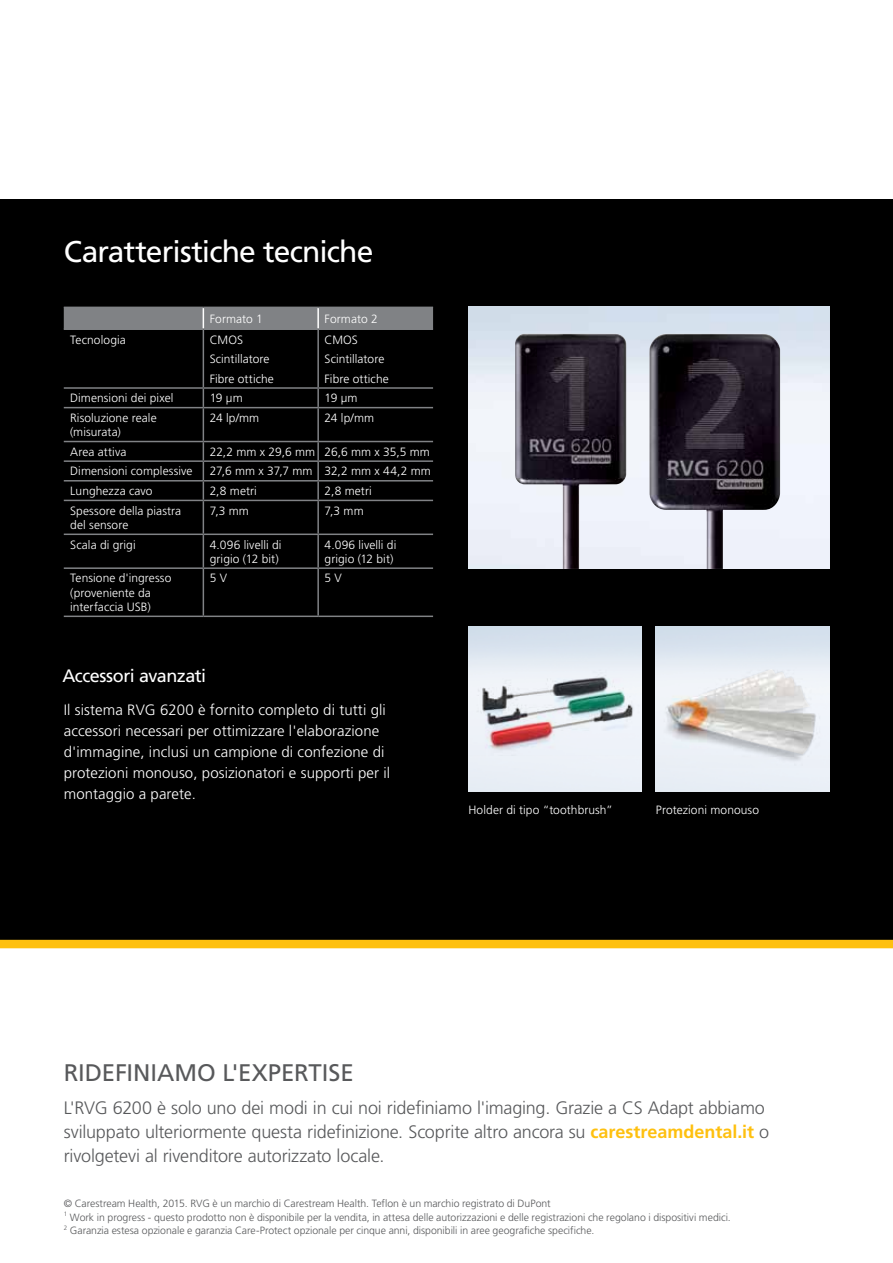
<style>
.page{position:relative;width:893px;height:1263px;background:#fff}
.page>*{position:absolute;margin:0;border:0;box-sizing:border-box;transform-origin:0 0}
.t1{font:30px "Frutiger LT Std";letter-spacing:-.03em;color:#fff}
.t2{font:24px "Frutiger LT Std";color:#58595b}
.t3{font:300 18px/24px "Frutiger LT Std";letter-spacing:-.01em;color:#58595b}
.t4{font:18px "Frutiger LT Std";letter-spacing:-.03em;color:#fff}
.t5{font:300 15px/21px "Frutiger LT Std";letter-spacing:.005em;color:#fff}
.t6{font:300 12px/14.2px "Frutiger LT Std";letter-spacing:.005em;color:#fff}
.t7{font:300 10.5px/13.5px "Frutiger LT Std";letter-spacing:-.005em;color:#58595b}
.s1{font-weight:700;color:#fec00f}
</style>
<div class="page">
<div style="left:0;top:199px;width:893px;height:745px;background:#000"></div>
<img style="left:468px;top:626px;width:174px;height:165px">
<img style="left:656px;top:626px;width:173px;height:165px">
<img style="left:468px;top:307px;width:361px;height:262px">
<img style="left:515px;top:334px;width:265px;height:235px">
<div style="left:656px;top:662px;width:173px;height:105px;background:#ebf0f6"></div>
<img style="left:668px;top:669px;width:146px;height:85px">
<img style="left:468px;top:662px;width:174px;height:93px">
<img style="left:483px;top:678px;width:136px;height:46px">
<div style="left:64px;top:307px;width:369px;height:21px;background:#808285"></div>
<hr style="left:203px;top:307px;width:115px;height:1px;background:#808285">
<hr style="left:317px;top:308px;width:2px;height:20px;background:#fff">
<hr style="left:318px;top:307px;width:115px;height:1px;background:#808285">
<hr style="left:64px;top:328px;width:139px;height:2px;background:#808285">
<hr style="left:203px;top:330px;width:1px;height:57px;background:#808285">
<hr style="left:203px;top:328px;width:115px;height:2px;background:#808285">
<hr style="left:317px;top:330px;width:2px;height:57px;background:#808285">
<hr style="left:318px;top:328px;width:115px;height:2px;background:#808285">
<hr style="left:64px;top:387px;width:139px;height:2px;background:#808285">
<svg style="left:203px;top:389px;width:1px;height:18px"></svg>
<hr style="left:203px;top:387px;width:115px;height:2px;background:#808285">
<svg style="left:317px;top:389px;width:2px;height:18px"></svg>
<hr style="left:318px;top:387px;width:115px;height:2px;background:#808285">
<hr style="left:64px;top:407px;width:139px;height:1px;background:#808285">
<hr style="left:203px;top:408px;width:1px;height:33px;background:#808285">
<hr style="left:203px;top:407px;width:115px;height:1px;background:#808285">
<hr style="left:317px;top:408px;width:2px;height:33px;background:#808285">
<hr style="left:318px;top:407px;width:115px;height:1px;background:#808285">
<hr style="left:64px;top:441px;width:139px;height:1px;background:#808285">
<hr style="left:203px;top:441px;width:115px;height:1px;background:#808285">
<hr style="left:318px;top:441px;width:115px;height:1px;background:#808285">
<hr style="left:64px;top:460px;width:139px;height:2px;background:#808285">
<hr style="left:203px;top:460px;width:115px;height:2px;background:#808285">
<hr style="left:318px;top:460px;width:115px;height:2px;background:#808285">
<hr style="left:64px;top:480px;width:139px;height:1px;background:#808285">
<svg style="left:203px;top:442px;width:1px;height:58px"></svg>
<hr style="left:203px;top:480px;width:115px;height:1px;background:#808285">
<svg style="left:317px;top:442px;width:2px;height:58px"></svg>
<hr style="left:318px;top:480px;width:115px;height:1px;background:#808285">
<hr style="left:64px;top:500px;width:139px;height:1px;background:#808285">
<hr style="left:203px;top:501px;width:1px;height:32px;background:#808285">
<hr style="left:203px;top:500px;width:115px;height:1px;background:#808285">
<hr style="left:317px;top:501px;width:2px;height:32px;background:#808285">
<hr style="left:318px;top:500px;width:115px;height:1px;background:#808285">
<hr style="left:64px;top:533px;width:139px;height:2px;background:#808285">
<hr style="left:203px;top:535px;width:1px;height:32px;background:#808285">
<hr style="left:203px;top:533px;width:115px;height:2px;background:#808285">
<hr style="left:317px;top:535px;width:2px;height:32px;background:#808285">
<hr style="left:318px;top:533px;width:115px;height:2px;background:#808285">
<hr style="left:64px;top:567px;width:139px;height:2px;background:#808285">
<hr style="left:64px;top:615px;width:139px;height:2px;background:#808285">
<hr style="left:203px;top:569px;width:1px;height:46px;background:#808285">
<hr style="left:203px;top:567px;width:115px;height:2px;background:#808285">
<hr style="left:203px;top:615px;width:115px;height:2px;background:#808285">
<hr style="left:317px;top:569px;width:2px;height:46px;background:#808285">
<hr style="left:318px;top:567px;width:115px;height:2px;background:#808285">
<hr style="left:318px;top:615px;width:115px;height:2px;background:#808285">
<div style="left:0;top:940px;width:893px;height:8px;background:#fec00f"></div>
<h1 class="t1" style="left:64px;top:234px;width:311px">Caratteristiche tecniche</h1>
<p class="t6" style="left:210px;top:312px;width:55px">Formato 1</p>
<p class="t6" style="left:325px;top:312px;width:55px">Formato 2</p>
<p class="t6" style="left:70px;top:332px;width:57px">Tecnologia</p>
<p class="t6" style="left:210px;top:330px;width:66px;line-height:19.5px">CMOS<br>Scintillatore<br>Fibre ottiche</p>
<p class="t6" style="left:325px;top:330px;width:66px;line-height:19.5px">CMOS<br>Scintillatore<br>Fibre ottiche</p>
<p class="t6" style="left:70px;top:391px;width:105px">Dimensioni dei pixel</p>
<p class="t6" style="left:210px;top:391px;width:34px">19 µm</p>
<p class="t6" style="left:325px;top:391px;width:34px">19 µm</p>
<p class="t6" style="left:70px;top:411px;width:88px">Risoluzione reale (misurata)</p>
<p class="t6" style="left:210px;top:411px;width:51px">24 lp/mm</p>
<p class="t6" style="left:325px;top:411px;width:51px">24 lp/mm</p>
<p class="t6" style="left:70px;top:445px;width:58px">Area attiva</p>
<p class="t6" style="left:210px;top:445px;width:222px">22,2 mm x 29,6 mm 26,6 mm x 35,5 mm</p>
<p class="t6" style="left:70px;top:464px;width:124px">Dimensioni complessive</p>
<p class="t6" style="left:210px;top:464px;width:223px">27,6 mm x 37,7 mm 32,2 mm x 44,2 mm</p>
<p class="t6" style="left:70px;top:484px;width:84px">Lunghezza cavo</p>
<p class="t6" style="left:210px;top:484px;width:49px">2,8 metri</p>
<p class="t6" style="left:325px;top:484px;width:49px">2,8 metri</p>
<p class="t6" style="left:70px;top:504px;width:113px">Spessore della piastra del sensore</p>
<p class="t6" style="left:210px;top:504px;width:41px">7,3 mm</p>
<p class="t6" style="left:325px;top:504px;width:41px">7,3 mm</p>
<p class="t6" style="left:70px;top:537px;width:67px">Scala di grigi</p>
<p class="t6" style="left:210px;top:537px;width:73px">4.096 livelli di grigio (12 bit)</p>
<p class="t6" style="left:325px;top:537px;width:73px">4.096 livelli di grigio (12 bit)</p>
<p class="t6" style="left:70px;top:571px;width:103px">Tensione d'ingresso (proveniente da interfaccia USB)</p>
<p class="t6" style="left:210px;top:571px;width:19px">5 V</p>
<p class="t6" style="left:325px;top:571px;width:19px">5 V</p>
<h3 class="t4" style="left:63px;top:665px;width:145px">Accessori avanzati</h3>
<p class="t5" style="left:64px;top:700px;width:328px">Il sistema RVG 6200 è fornito completo di tutti gli accessori necessari per ottimizzare l'elaborazione d'immagine, inclusi un campione di confezione di protezioni monouso, posizionatori e supporti per il montaggio a parete.</p>
<p class="t6" style="left:468px;top:803px;width:146px">Holder di tipo “toothbrush”</p>
<p class="t6" style="left:656px;top:803px;width:105px">Protezioni monouso</p>
<h2 class="t2" style="left:64px;top:1059px;width:291px">RIDEFINIAMO L'EXPERTISE</h2>
<p class="t3" style="left:64px;top:1096px;width:707px">L'RVG 6200 è solo uno dei modi in cui noi ridefiniamo l'imaging. Grazie a CS Adapt abbiamo sviluppato ulteriormente questa ridefinizione. Scoprite altro ancora su <span class="s1">carestreamdental.it</span> o rivolgetevi al rivenditore autorizzato locale.</p>
<p class="t7" style="left:64px;top:1197px;width:668px">© Carestream H ealth, 2015. RVG è un marchio di Carestream H ealth. Teflon è un marchio registrato di DuPont<br><sup>1</sup> Work in progress - questo prodotto non è disponibile per la vendita, in attesa delle autorizzazioni e delle registrazioni che regolano i dispositivi medici.<br><sup>2</sup> Garanzia estesa opzionale e garanzia Care-Protect opzionale per cinque anni, disponibili in aree geografiche specifiche.</p>
</div>
